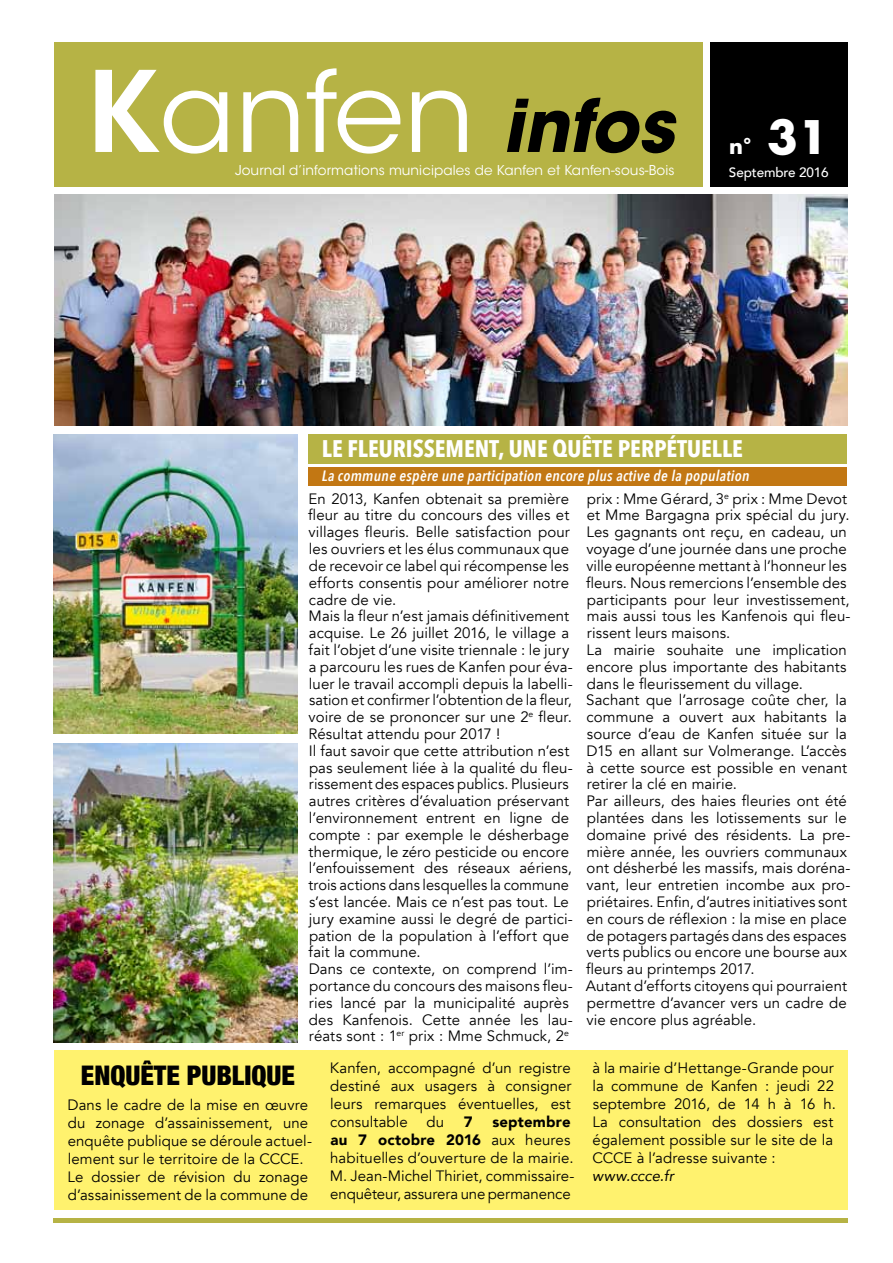
<style>
.page{position:relative;width:893px;height:1263px;background:#fff}
.page>*{position:absolute;margin:0;border:0;box-sizing:border-box;transform-origin:0 0}
.t1{font:111px "ITC Avant Garde Std";color:#fff}
.t2{font:900 condensed 27px "Helvetica Neue";color:#000}
.t3{font:700 24px "Avenir Next Condensed";color:#fff}
.t4{font:700 21px "Futura Std";color:#fff}
.t5{font:15px/16.8px "Avenir";letter-spacing:.005em;color:#000}
.t6{font:italic 600 15px "Avenir Next Condensed";letter-spacing:.02em;color:#fff}
.t7{font:italic 15px "Avenir";letter-spacing:.005em;color:#000}
.t8{font:900 15px "Avenir";color:#000}
.t9{font:13.5px "ITC Avant Garde Std";letter-spacing:.01em;color:#fff}
.t10{font:500 13.5px "Avenir";letter-spacing:-.01em;color:#fff}
.s1{font-weight:600}
.s2{font-weight:700;font-style:italic;font-size:72px;color:#000}
.s3{font-size:45px}
.s4{font-weight:900}
</style>
<div class="page">
<div style="left:710px;top:43px;width:137px;height:144px;background:#000"></div>
<div style="left:55px;top:43px;width:648px;height:144px;background:#b6b345"></div>
<div style="left:309px;top:434px;width:538px;height:30px;background:#b6b345"></div>
<div style="left:309px;top:467px;width:538px;height:18px;background:#c27713"></div>
<img style="left:55px;top:195px;width:793px;height:230px">
<img style="left:54px;top:743px;width:244px;height:299px">
<hr style="left:54px;top:1218px;width:794px;height:4px;background:#b6b345">
<img style="left:54px;top:434px;width:244px;height:299px">
<div style="left:54px;top:1050px;width:793px;height:160px;background:#fff26e"></div>
<h1 class="t1" style="left:86px;top:45px;width:590px"><span class="s1">K</span>anfen <span class="s2">infos</span></h1>
<p class="t9" style="left:235px;top:162px;width:441px">Journal d’informations municipales de Kanfen et Kanfen-sous-Bois</p>
<h3 class="t4" style="left:729px;top:132px;width:101px">n° <span class="s3">31</span></h3>
<p class="t10" style="left:729px;top:161px;width:101px">Septembre 2016</p>
<h3 class="t3" style="left:322px;top:434px;width:368px">LE FLEURISSEMENT, UNE QUÊTE PERPÉTUELLE</h3>
<p class="t6" style="left:322px;top:467px;width:429px">La commune espère une participation encore plus active de la population</p>
<p class="t5" style="left:308px;top:490px;width:266px">En 2013, Kanfen obtenait sa première fleur au titre du concours des villes et villages fleuris. Belle satisfaction pour les ouvriers et les élus communaux que de recevoir ce label qui récompense les efforts consentis pour améliorer notre cadre de vie.<br>Mais la fleur n’est jamais définitivement acquise. Le 26 juillet 2016, le village a fait l’objet d’une visite triennale : le jury a parcouru les rues de Kanfen pour éva&shy;luer le travail accompli depuis la labelli&shy;sation et confirmer l’obtention de la fleur, voire de se prononcer sur une 2<sup>e</sup> fleur.<br>Résultat attendu pour 2017 !<br>Il faut savoir que cette attribution n’est pas seulement liée à la qualité du fleu&shy;rissement des espaces publics. Plusieurs autres critères d’évaluation préservant l’environnement entrent en ligne de compte : par exemple le désherbage thermique, le zéro pesticide ou encore l’enfouissement des réseaux aériens, trois actions dans lesquelles la commune s’est lancée. Mais ce n’est pas tout. Le jury examine aussi le degré de partici&shy;pation de la population à l’effort que fait la commune.<br>Dans ce contexte, on comprend l’im&shy;portance du concours des maisons fleu&shy;ries lancé par la municipalité auprès des Kanfenois. Cette année les lau&shy;réats sont : 1<sup>er</sup> prix : Mme Schmuck, 2<sup>e</sup></p>
<p class="t5" style="left:586px;top:490px;width:266px">prix : Mme Gérard, 3<sup>e</sup> prix : Mme Devot et Mme Bargagna prix spécial du jury.<br>Les gagnants ont reçu, en cadeau, un voyage d’une journée dans une proche ville européenne mettant à l’honneur les fleurs. Nous remercions l’ensemble des participants pour leur investissement, mais aussi tous les Kanfenois qui fleu&shy;rissent leurs maisons.<br>La mairie souhaite une implication encore plus importante des habitants dans le fleurissement du village.<br>Sachant que l’arrosage coûte cher, la commune a ouvert aux habitants la source d’eau de Kanfen située sur la D15 en allant sur Volmerange. L’accès à cette source est possible en venant retirer la clé en mairie.<br>Par ailleurs, des haies fleuries ont été plantées dans les lotissements sur le domaine privé des résidents. La pre&shy;mière année, les ouvriers communaux ont désherbé les massifs, mais doréna&shy;vant, leur entretien incombe aux pro&shy;priétaires. Enfin, d’autres initiatives sont en cours de réflexion : la mise en place de potagers partagés dans des espaces verts publics ou encore une bourse aux fleurs au printemps 2017.<br>Autant d’efforts citoyens qui pourraient permettre d’avancer vers un cadre de vie encore plus agréable.</p>
<h2 class="t2" style="left:81px;top:1053px;width:216px">ENQUÊTE PUBLIQUE</h2>
<p class="t5" style="left:67px;top:1096px;width:246px;line-height:18px">Dans le cadre de la mise en œuvre du zonage d’assainissement, une enquête publique se déroule actuel&shy;lement sur le territoire de la CCCE.<br>Le dossier de révision du zonage d’assainissement de la commune de</p>
<p class="t5" style="left:330px;top:1059px;width:243px;line-height:18px;text-align:justify">Kanfen, accompagné d’un registre destiné aux usagers à consigner leurs remarques éventuelles, est consultable du</p>
<p class="t5" style="left:330px;top:1113px;width:246px;line-height:18px;text-indent:162px"><span class="s4">septembre au 7 octobre 2016</span> aux heures habituelles d’ouverture de la mairie.<br>M. Jean-Michel Thiriet, commissaire&shy;enquêteur, assurera une permanence</p>
<p class="t8" style="left:464px;top:1109px;width:10px">7</p>
<p class="t5" style="left:592px;top:1059px;width:245px;line-height:18px">à la mairie d’Hettange-Grande pour la commune de Kanfen : jeudi 22 septembre 2016, de 14 h à 16 h.<br>La consultation des dossiers est également possible sur le site de la<br>CCCE à l’adresse suivante :</p>
<p class="t7" style="left:592px;top:1167px;width:83px">www.ccce.fr</p>
</div>
